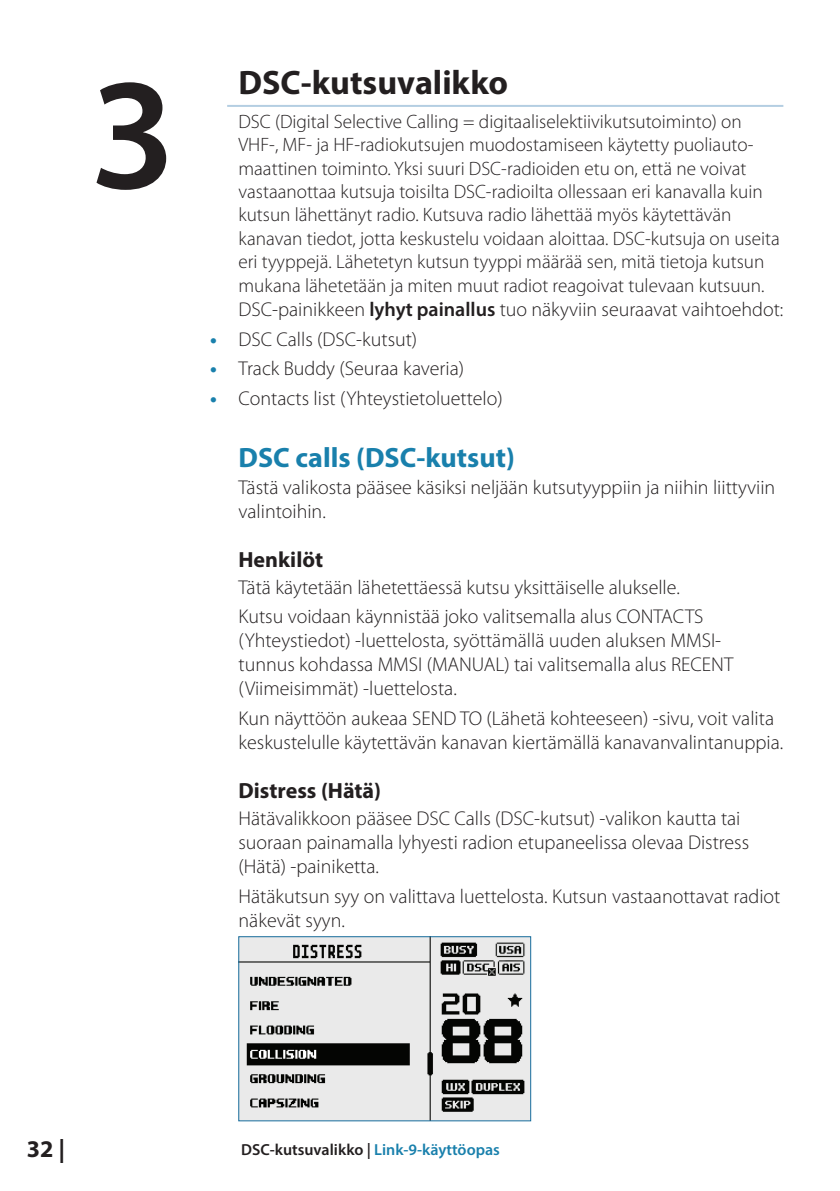
<style>
.page{position:relative;width:840px;height:1191px;background:#fff}
.page>*{position:absolute;margin:0;border:0;box-sizing:border-box;transform-origin:0 0}
.t1{font:600 160px "Myriad Pro";color:#231f20}
.t2{font:700 34px "Myriad Pro";color:#231f20}
.t3{font:700 28px "Myriad Pro";color:#1980ac}
.t4{font:700 24px "Myriad Pro";color:#231f20}
.t5{font:700 22px "Myriad Pro";color:#231f20}
.t6{font:300 20px/24px "Myriad Pro";color:#231f20}
.t7{font:300 19.4px/23.4px "Myriad Pro";color:#231f20}
.t8{font:600 16px "Myriad Pro";color:#231f20}
.s1{font-weight:600}
.s2{font-weight:700;color:#1980ac}
.s3{color:#1980ac}
</style>
<div class="page">
<hr style="left:227px;top:105px;width:556px;height:2px;background:#b4cee2">
<img style="left:240px;top:938px;width:288px;height:181px">
<div style="left:238px;top:936px;width:292px;height:185px;border:1px solid #196e9e"></div>
<h1 class="t1" style="left:90px;top:33px;width:87px">3</h1>
<h2 class="t2" style="left:238px;top:60px;width:271px">DSC-kutsuvalikko</h2>
<p class="t7" style="left:238px;top:110px;width:542px">DSC (Digital Selective Calling = digitaaliselektiivikutsutoiminto) on VHF-, MF- ja HF-radiokutsujen muodostamiseen käytetty puoliauto&shy;maattinen toiminto. Yksi suuri DSC-radioiden etu on, että ne voivat vastaanottaa kutsuja toisilta DSC-radioilta ollessaan eri kanavalla kuin kutsun lähettänyt radio. Kutsuva radio lähettää myös käytettävän kanavan tiedot, jotta keskustelu voidaan aloittaa. DSC-kutsuja on useita eri tyyppejä. Lähetetyn kutsun tyyppi määrää sen, mitä tietoja kutsun mukana lähetetään ja miten muut radiot reagoivat tulevaan kutsuun.</p>
<p class="t6" style="left:238px;top:298px;width:546px">DSC-painikkeen <span class="s1">lyhyt painallus</span> tuo näkyviin seuraavat vaihtoehdot:</p>
<p class="t6" style="left:210px;top:327px;width:208px"><span class="s2">•</span> DSC Calls (DSC-kutsut)</p>
<p class="t6" style="left:210px;top:357px;width:255px"><span class="s2">•</span> Track Buddy (Seuraa kaveria)</p>
<p class="t6" style="left:210px;top:386px;width:294px"><span class="s2">•</span> Contacts list (Yhteystietoluettelo)</p>
<h3 class="t3" style="left:238px;top:439px;width:278px">DSC calls (DSC-kutsut)</h3>
<p class="t6" style="left:238px;top:475px;width:538px">Tästä valikosta pääsee käsiksi neljään kutsutyyppiin ja niihin liittyviin valintoihin.</p>
<p class="t5" style="left:238px;top:545px;width:86px">Henkilöt</p>
<p class="t6" style="left:238px;top:572px;width:466px;line-height:29.6px">Tätä käytetään lähetettäessä kutsu yksittäiselle alukselle.<br>Kutsu voidaan käynnistää joko valitsemalla alus CONTACTS</p>
<p class="t6" style="left:238px;top:629px;width:496px">(Yhteystiedot) -luettelosta, syöttämällä uuden aluksen MMSI&shy;tunnus kohdassa MMSI (MANUAL) tai valitsemalla alus RECENT (Viimeisimmät) -luettelosta.</p>
<p class="t6" style="left:238px;top:707px;width:546px">Kun näyttöön aukeaa SEND TO (Lähetä kohteeseen) -sivu, voit valita keskustelulle käytettävän kanavan kiertämällä kanavanvalintanuppia.</p>
<p class="t5" style="left:238px;top:776px;width:144px">Distress (Hätä)</p>
<p class="t6" style="left:238px;top:806px;width:512px">Hätävalikkoon pääsee DSC Calls (DSC-kutsut) -valikon kautta tai suoraan painamalla lyhyesti radion etupaneelissa olevaa Distress (Hätä) -painiketta.</p>
<p class="t6" style="left:238px;top:884px;width:543px">Hätäkutsun syy on valittava luettelosta. Kutsun vastaanottavat radiot näkevät syyn.</p>
<p class="t4" style="left:27px;top:1132px;width:40px">32 |</p>
<p class="t8" style="left:241px;top:1139px;width:260px">DSC-kutsuvalikko | <span class="s3">Link-9-käyttöopas</span></p>
</div>
